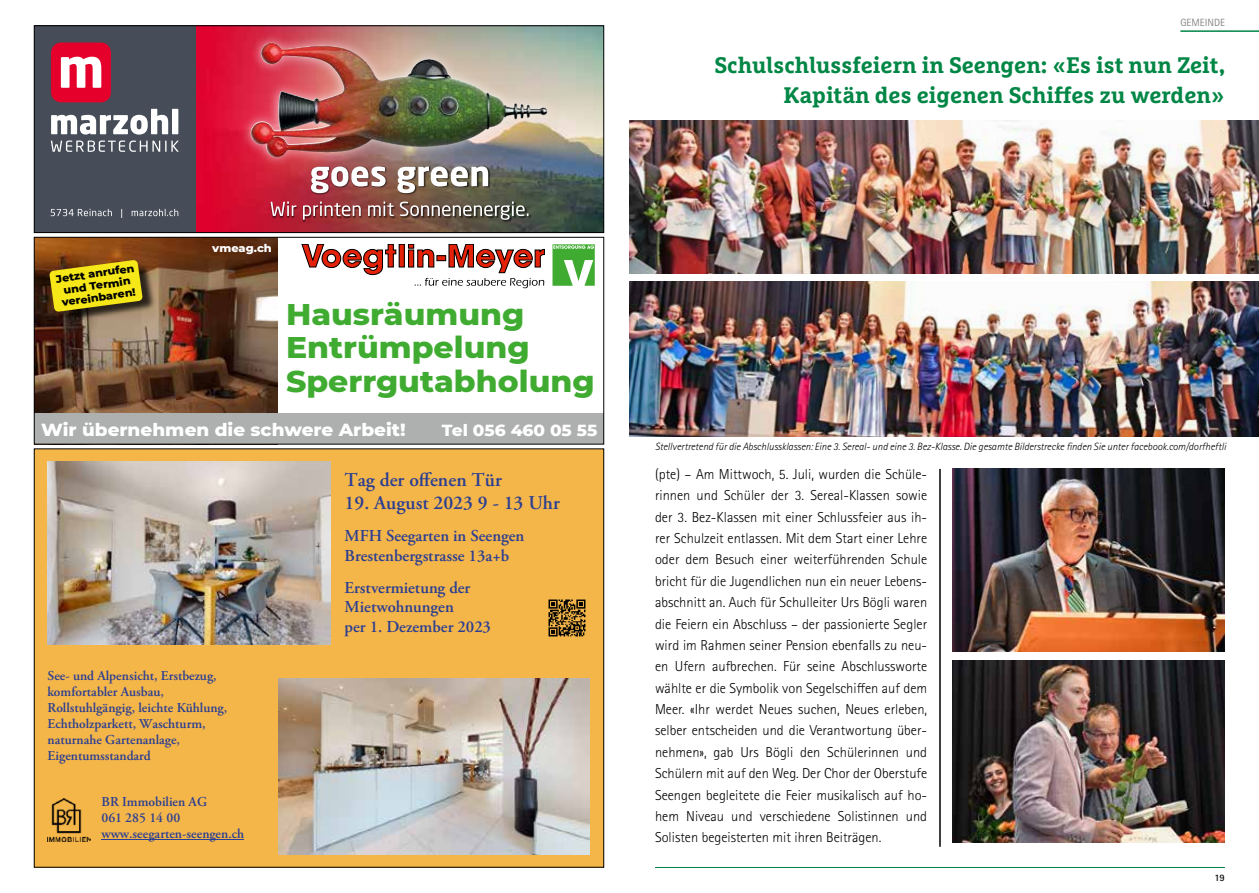
<style>
.page{position:relative;width:1259px;height:893px;background:#fff}
.page>*{position:absolute;margin:0;border:0;box-sizing:border-box;transform-origin:0 0}
.t1{font:800 30.45px/33.9px "Montserrat";color:#40ab31}
.t2{font:700 22.5px/30px "Marselis Slab Pro";color:#008645;text-align:right}
.t3{font:600 19.5px "Adobe Garamond Pro";color:#2c3f92}
.t4{font:800 17.85px "Montserrat";color:#fff}
.t5{font:600 16.65px/19.5px "Adobe Garamond Pro";color:#2c3f92}
.t6{font:800 16.35px "Montserrat";color:#fff}
.t7{font:300 14.4px/21.3px "Rotis Sans Serif Std";color:#000;text-align:justify}
.t8{font:600 13.5px/15.9px "Adobe Garamond Pro";color:#2c3f92}
.t9{font:800 11.1px "Montserrat";color:#fff}
.t10{font:800 10.8px/12px "Montserrat";color:#000;text-align:center}
.t11{font:italic 300 10.5px "Rotis Sans Serif Std";color:#000}
.t12{font:10.5px "Rotis Sans Serif Std";color:#868786}
.t13{font:700 9.9px "Rotis Sans Serif Std";color:#000}
</style>
<div class="page">
<img style="left:36px;top:239px;width:241px;height:174px">
<svg style="left:302px;top:244px;width:94px;height:31px"></svg>
<div style="left:399px;top:244px;width:5px;height:23px;background:#e4220a"></div>
<svg style="left:408px;top:244px;width:136px;height:44px"></svg>
<svg style="left:552px;top:244px;width:43px;height:42px"></svg>
<div style="left:34px;top:413px;width:570px;height:31px;background:#aeafaf"></div>
<img style="left:58px;top:262px;width:100px;height:63px">
<svg style="left:49px;top:260px;width:94px;height:52px;background:#cdba18"></svg>
<div style="left:34px;top:237px;width:570px;height:207px;border:1px solid #000"></div>
<div style="left:34px;top:449px;width:570px;height:418px;background:#f5b649"></div>
<img style="left:48px;top:462px;width:283px;height:182px">
<img style="left:279px;top:678px;width:310px;height:176px">
<img style="left:548px;top:599px;width:38px;height:38px">
<img style="left:48px;top:799px;width:42px;height:42px">
<hr style="left:102px;top:839px;width:142px;height:1px;background:#2c3f92">
<hr style="left:1180px;top:30px;width:79px;height:2px;background:#008645">
<hr style="left:655px;top:867px;width:570px;height:1px;background:#008645">
<hr style="left:939px;top:469px;width:1px;height:378px;background:#000">
<img style="left:629px;top:120px;width:630px;height:153px">
<img style="left:629px;top:281px;width:630px;height:155px">
<img style="left:952px;top:469px;width:273px;height:182px">
<img style="left:952px;top:660px;width:273px;height:183px">
<img style="left:196px;top:28px;width:406px;height:203px">
<img style="left:270px;top:171px;width:261px;height:51px">
<svg style="left:311px;top:171px;width:75px;height:22px"></svg>
<svg style="left:397px;top:171px;width:91px;height:22px"></svg>
<svg style="left:270px;top:201px;width:26px;height:15px"></svg>
<svg style="left:303px;top:201px;width:58px;height:19px"></svg>
<svg style="left:368px;top:201px;width:26px;height:15px"></svg>
<svg style="left:400px;top:201px;width:128px;height:19px;background:#797066"></svg>
<img style="left:236px;top:28px;width:326px;height:143px">
<img style="left:245px;top:39px;width:306px;height:123px">
<div style="left:34px;top:26px;width:162px;height:207px;background:#464d58"></div>
<div style="left:51px;top:43px;width:60px;height:59px;background:#e4002b;border-radius:10px"></div>
<svg style="left:61px;top:57px;width:40px;height:31px"></svg>
<svg style="left:51px;top:109px;width:117px;height:26px"></svg>
<div style="left:172px;top:109px;width:6px;height:25px;background:#fff"></div>
<svg style="left:51px;top:141px;width:128px;height:11px"></svg>
<svg style="left:51px;top:209px;width:61px;height:7px"></svg>
<svg style="left:132px;top:209px;width:46px;height:7px"></svg>
<div style="left:34px;top:26px;width:570px;height:207px;border:1px solid #000"></div>
<p class="t10" style="left:55px;top:272px;width:81px;rotate:-8deg">Jetzt anrufen und Termin vereinbaren!</p>
<p class="t9" style="left:212px;top:240px;width:61px">vmeag.ch</p>
<h1 class="t1" style="left:286px;top:295px;width:310px">Hausräumung<br>Entrümpelung<br>Sperrgutabholung</h1>
<p class="t4" style="left:41px;top:416px;width:366px">Wir übernehmen die schwere Arbeit!</p>
<p class="t6" style="left:442px;top:418px;width:157px">Tel 056 460 05 55</p>
<p class="t8" style="left:47px;top:668px;width:181px">See- und Alpensicht, Erstbezug, komfortabler Ausbau,<br>Rollstuhlgängig, leichte Kühlung,<br>Echtholzparkett, Waschturm, naturnahe Gartenanlage,<br>Eigentumsstandard</p>
<p class="t8" style="left:102px;top:794px;width:144px">BR Immobilien AG<br>061 285 14 00 www.seegarten-seengen.ch</p>
<h3 class="t3" style="left:344px;top:468px;width:159px">Tag der offenen Tür</h3>
<h3 class="t3" style="left:344px;top:491px;width:217px">19. August 2023 9 - 13 Uhr</h3>
<p class="t5" style="left:344px;top:527px;width:181px">MFH Seegarten in Seengen<br>Brestenbergstrasse 13a+b</p>
<p class="t5" style="left:344px;top:578px;width:148px">Erstvermietung der<br>Mietwohnungen<br>per 1. Dezember 2023</p>
<p class="t12" style="left:1180px;top:16px;width:46px">GEMEINDE</p>
<h2 class="t2" style="left:714px;top:50px;width:512px">Schulschlussfeiern in Seengen: «Es ist nun Zeit,<br>Kapitän des eigenen Schiffes zu werden»</h2>
<p class="t11" style="left:655px;top:441px;width:572px">Stellvertretend für die Abschlussklassen: Eine 3. Sereal- und eine 3. Bez-Klasse. Die gesamte Bilderstrecke finden Sie unter facebook.com/dorfheftli</p>
<p class="t7" style="left:655px;top:464px;width:274px">(pte) – Am Mittwoch, 5. Juli, wurden die Schüle&shy;rinnen und Schüler der 3. Sereal-Klassen sowie der 3. Bez-Klassen mit einer Schlussfeier aus ih&shy;rer Schulzeit entlassen. Mit dem Start einer Lehre oder dem Besuch einer weiterführenden Schule bricht für die Jugendlichen nun ein neuer Lebens&shy;abschnitt an. Auch für Schulleiter Urs Bögli waren die Feiern ein Abschluss – der passionierte Segler wird im Rahmen seiner Pension ebenfalls zu neu&shy;en Ufern aufbrechen. Für seine Abschlussworte wählte er die Symbolik von Segelschiffen auf dem Meer. «Ihr werdet Neues suchen, Neues erleben, selber entscheiden und die Verantwortung über&shy;nehmen», gab Urs Bögli den Schülerinnen und Schülern mit auf den Weg. Der Chor der Oberstufe Seengen begleitete die Feier musikalisch auf ho&shy;hem Niveau und verschiedene Solistinnen und Solisten begeisterten mit ihren Beiträgen.</p>
<p class="t13" style="left:1214px;top:871px;width:12px">19</p>
</div>
